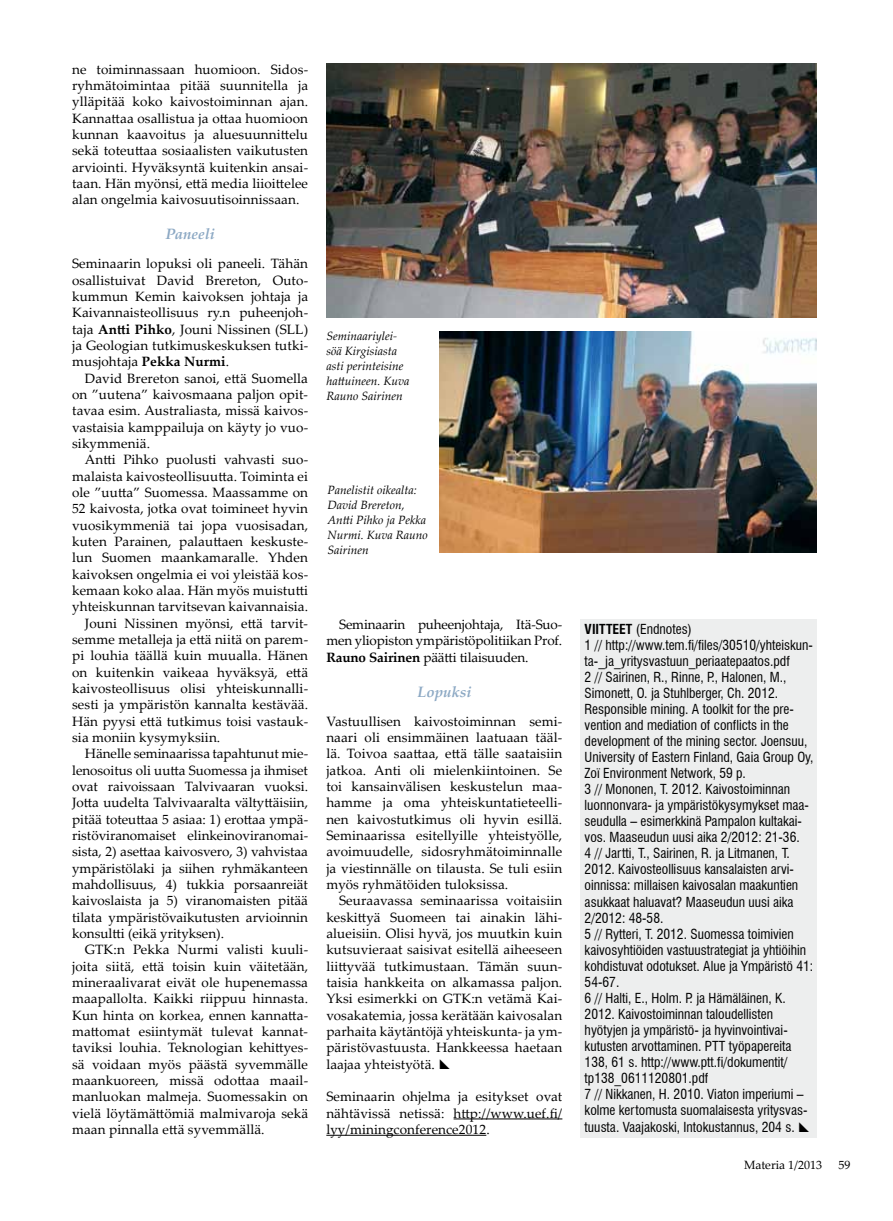
<style>
.page{position:relative;width:893px;height:1221px;background:#fff}
.page>*{position:absolute;margin:0;border:0;box-sizing:border-box;transform-origin:0 0}
.t1{font:italic 700 15px "Palatino Linotype";color:#8da9c4}
.t2{font:13.5px/16.4px "Palatino Linotype";letter-spacing:.005em;color:#000;text-align:justify}
.t3{font:condensed 13.5px/16px "Swiss 721 BT";color:#000}
.t4{font:700 condensed 13.5px "Swiss 721 BT";color:#000}
.t5{font:italic 12px/15px "Palatino Linotype";color:#000}
.t6{font:12px "Palatino Linotype";color:#000}
.s1{font-weight:700}
</style>
<div class="page">
<hr style="left:454px;top:1118px;width:108px;height:1px;background:#000">
<hr style="left:326px;top:1134px;width:160px;height:1px;background:#000">
<div style="left:580px;top:619px;width:236px;height:518px;background:#edeeee"></div>
<img style="left:439px;top:331px;width:377px;height:221px">
<img style="left:326px;top:64px;width:490px;height:253px">
<p class="t2" style="left:72px;top:60px;width:238px">ne toiminnassaan huomioon. Sidos&shy;ryhmätoimintaa pitää suunnitella ja ylläpitää koko kaivostoiminnan ajan.<br>Kannattaa osallistua ja ottaa huomioon kunnan kaavoitus ja aluesuunnittelu sekä toteuttaa sosiaalisten vaikutusten arviointi. Hyväksyntä kuitenkin ansai&shy;taan. Hän myönsi, että media liioittelee alan ongelmia kaivosuutisoinnissaan.</p>
<p class="t1" style="left:166px;top:223px;width:51px">Paneeli</p>
<p class="t2" style="left:72px;top:255px;width:238px">Seminaarin lopuksi oli paneeli. Tähän osallistuivat David Brereton, Outo&shy;kummun Kemin kaivoksen johtaja ja Kaivannaisteollisuus ry.n puheenjoh&shy;taja <span class="s1">Antti Pihko</span>, Jouni Nissinen (SLL) ja Geologian tutkimuskeskuksen tutki&shy;musjohtaja <span class="s1">Pekka Nurmi</span>.</p>
<p class="t2" style="left:72px;top:369px;width:238px;text-indent:13px">David Brereton sanoi, että Suomella on ”uutena” kaivosmaana paljon opit&shy;tavaa esim. Australiasta, missä kaivos&shy;vastaisia kamppailuja on käyty jo vuo&shy;sikymmeniä.</p>
<p class="t2" style="left:85px;top:451px;width:225px">Antti Pihko puolusti vahvasti suo-</p>
<p class="t2" style="left:72px;top:467px;width:237px">malaista kaivosteollisuutta. Toiminta ei</p>
<p class="t2" style="left:72px;top:484px;width:237px">ole ”uutta” Suomessa. Maassamme on</p>
<p class="t2" style="left:72px;top:500px;width:237px">52 kaivosta, jotka ovat toimineet hyvin</p>
<p class="t2" style="left:72px;top:516px;width:237px">vuosikymmeniä tai jopa vuosisadan,</p>
<p class="t2" style="left:72px;top:532px;width:238px">kuten Parainen, palauttaen keskuste-</p>
<p class="t2" style="left:72px;top:549px;width:237px">lun Suomen maankamaralle. Yhden</p>
<p class="t2" style="left:72px;top:565px;width:238px">kaivoksen ongelmia ei voi yleistää kos-</p>
<p class="t2" style="left:72px;top:581px;width:237px">kemaan koko alaa. Hän myös muistutti</p>
<p class="t2" style="left:72px;top:598px;width:237px">yhteiskunnan tarvitsevan kaivannaisia.</p>
<p class="t2" style="left:85px;top:614px;width:225px">Jouni Nissinen myönsi, että tarvit-</p>
<p class="t2" style="left:72px;top:630px;width:238px">semme metalleja ja että niitä on parem-</p>
<p class="t2" style="left:72px;top:647px;width:237px">pi louhia täällä kuin muualla. Hänen</p>
<p class="t2" style="left:72px;top:663px;width:238px">on kuitenkin vaikeaa hyväksyä, että</p>
<p class="t2" style="left:72px;top:679px;width:238px">kaivosteollisuus olisi yhteiskunnalli-</p>
<p class="t2" style="left:72px;top:696px;width:237px">sesti ja ympäristön kannalta kestävää.</p>
<p class="t2" style="left:72px;top:712px;width:238px">Hän pyysi että tutkimus toisi vastauk-</p>
<p class="t2" style="left:72px;top:728px;width:150px">sia moniin kysymyksiin.</p>
<p class="t2" style="left:85px;top:745px;width:225px">Hänelle seminaarissa tapahtunut mie-</p>
<p class="t2" style="left:72px;top:761px;width:237px">lenosoitus oli uutta Suomessa ja ihmiset</p>
<p class="t2" style="left:72px;top:777px;width:237px">ovat raivoissaan Talvivaaran vuoksi.</p>
<p class="t2" style="left:72px;top:794px;width:237px">Jotta uudelta Talvivaaralta vältyttäisiin,</p>
<p class="t2" style="left:72px;top:810px;width:238px">pitää toteuttaa 5 asiaa: 1) erottaa ympä-</p>
<p class="t2" style="left:72px;top:826px;width:238px">ristöviranomaiset elinkeinoviranomai-</p>
<p class="t2" style="left:72px;top:843px;width:237px">sista, 2) asettaa kaivosvero, 3) vahvistaa</p>
<p class="t2" style="left:72px;top:859px;width:237px">ympäristölaki ja siihen ryhmäkanteen</p>
<p class="t2" style="left:72px;top:875px;width:237px">mahdollisuus, 4) tukkia porsaanreiät</p>
<p class="t2" style="left:72px;top:892px;width:237px">kaivoslaista ja 5) viranomaisten pitää</p>
<p class="t2" style="left:72px;top:908px;width:237px">tilata ympäristövaikutusten arvioinnin</p>
<p class="t2" style="left:72px;top:924px;width:153px">konsultti (eikä yrityksen).</p>
<p class="t2" style="left:85px;top:941px;width:225px">GTK:n Pekka Nurmi valisti kuuli-</p>
<p class="t2" style="left:72px;top:957px;width:237px">joita siitä, että toisin kuin väitetään,</p>
<p class="t2" style="left:72px;top:973px;width:237px">mineraalivarat eivät ole hupenemassa</p>
<p class="t2" style="left:72px;top:989px;width:237px">maapallolta. Kaikki riippuu hinnasta.</p>
<p class="t2" style="left:72px;top:1006px;width:238px">Kun hinta on korkea, ennen kannatta-</p>
<p class="t2" style="left:72px;top:1022px;width:237px">mattomat esiintymät tulevat kannat-</p>
<p class="t2" style="left:72px;top:1038px;width:238px">taviksi louhia. Teknologian kehittyes-</p>
<p class="t2" style="left:72px;top:1055px;width:237px">sä voidaan myös päästä syvemmälle</p>
<p class="t2" style="left:72px;top:1071px;width:238px">maankuoreen, missä odottaa maail-</p>
<p class="t2" style="left:72px;top:1087px;width:237px">manluokan malmeja. Suomessakin on</p>
<p class="t2" style="left:72px;top:1104px;width:237px">vielä löytämättömiä malmivaroja sekä</p>
<p class="t2" style="left:72px;top:1120px;width:194px">maan pinnalla että syvemmällä.</p>
<p class="t5" style="left:326px;top:328px;width:85px">Seminaariylei&shy;söä Kirgisiasta asti perinteisine hattuineen. Kuva<br>Rauno Sairinen</p>
<p class="t5" style="left:327px;top:481px;width:102px">Panelistit oikealta:<br>David Brereton,<br>Antti Pihko ja Pekka<br>Nurmi. Kuva Rauno<br>Sairinen</p>
<p class="t2" style="left:326px;top:615px;width:238px;text-indent:13px">Seminaarin puheenjohtaja, Itä-Suo&shy;men yliopiston ympäristöpolitiikan Prof.<br><span class="s1">Rauno Sairinen</span> päätti tilaisuuden.</p>
<p class="t1" style="left:417px;top:680px;width:56px">Lopuksi</p>
<p class="t2" style="left:326px;top:712px;width:238px">Vastuullisen kaivostoiminnan semi&shy;naari oli ensimmäinen laatuaan tääl&shy;lä. Toivoa saattaa, että tälle saataisiin jatkoa. Anti oli mielenkiintoinen. Se toi kansainvälisen keskustelun maa&shy;hamme ja oma yhteiskuntatieteelli&shy;nen kaivostutkimus oli hyvin esillä.<br>Seminaarissa esitellyille yhteistyölle, avoimuudelle, sidosryhmätoiminnalle ja viestinnälle on tilausta. Se tuli esiin myös ryhmätöiden tuloksissa.</p>
<p class="t2" style="left:326px;top:892px;width:238px;text-indent:13px">Seuraavassa seminaarissa voitaisiin keskittyä Suomeen tai ainakin lähi&shy;alueisiin. Olisi hyvä, jos muutkin kuin kutsuvieraat saisivat esitellä aiheeseen liittyvää tutkimustaan. Tämän suun&shy;taisia hankkeita on alkamassa paljon.<br>Yksi esimerkki on GTK:n vetämä Kai&shy;vosakatemia, jossa kerätään kaivosalan parhaita käytäntöjä yhteiskunta- ja ym&shy;päristövastuusta. Hankkeessa haetaan laajaa yhteistyötä.</p>
<p class="t2" style="left:326px;top:1087px;width:237px">Seminaarin ohjelma ja esitykset ovat nähtävissä netissä: http://www.uef.fi/ lyy/miningconference2012.</p>
<p class="t3" style="left:585px;top:620px;width:230px;text-indent:51px">(Endnotes)<br>1 // http://www.tem.fi/files/30510/yhteiskun&shy;ta-_ja_yritysvastuun_periaatepaatos.pdf<br>2 // Sairinen, R., Rinne, P., Halonen, M., Simonett, O. ja Stuhlberger, Ch. 2012.<br>Responsible mining. A toolkit for the pre&shy;vention and mediation of conflicts in the development of the mining sector. Joensuu, University of Eastern Finland, Gaia Group Oy, Zoï Environment Network, 59 p.<br>3 // Mononen, T. 2012. Kaivostoiminnan luonnonvara- ja ympäristökysymykset maa&shy;seudulla – esimerkkinä Pampalon kultakai&shy;vos. Maaseudun uusi aika 2/2012: 21-36.<br>4 // Jartti, T., Sairinen, R. ja Litmanen, T.<br>2012. Kaivosteollisuus kansalaisten arvi&shy;oinnissa: millaisen kaivosalan maakuntien asukkaat haluavat? Maaseudun uusi aika 2/2012: 48-58.<br>5 // Rytteri, T. 2012. Suomessa toimivien kaivosyhtiöiden vastuustrategiat ja yhtiöihin kohdistuvat odotukset. Alue ja Ympäristö 41:<br>54-67.<br>6 // Halti, E., Holm. P. ja Hämäläinen, K.<br>2012. Kaivostoiminnan taloudellisten hyötyjen ja ympäristö- ja hyvinvointivai&shy;kutusten arvottaminen. PTT työpapereita 138, 61 s. http://www.ptt.fi/dokumentit/ tp138_0611120801.pdf<br>7 // Nikkanen, H. 2010. Viaton imperiumi – kolme kertomusta suomalaisesta yritysvas&shy;tuusta. Vaajakoski, Intokustannus, 204 s.</p>
<p class="t4" style="left:585px;top:620px;width:15px">VIITTEET</p>
<p class="t6" style="left:744px;top:1155px;width:80px">Materia 1/2013</p>
<p class="t6" style="left:838px;top:1155px;width:13px">59</p>
</div>
